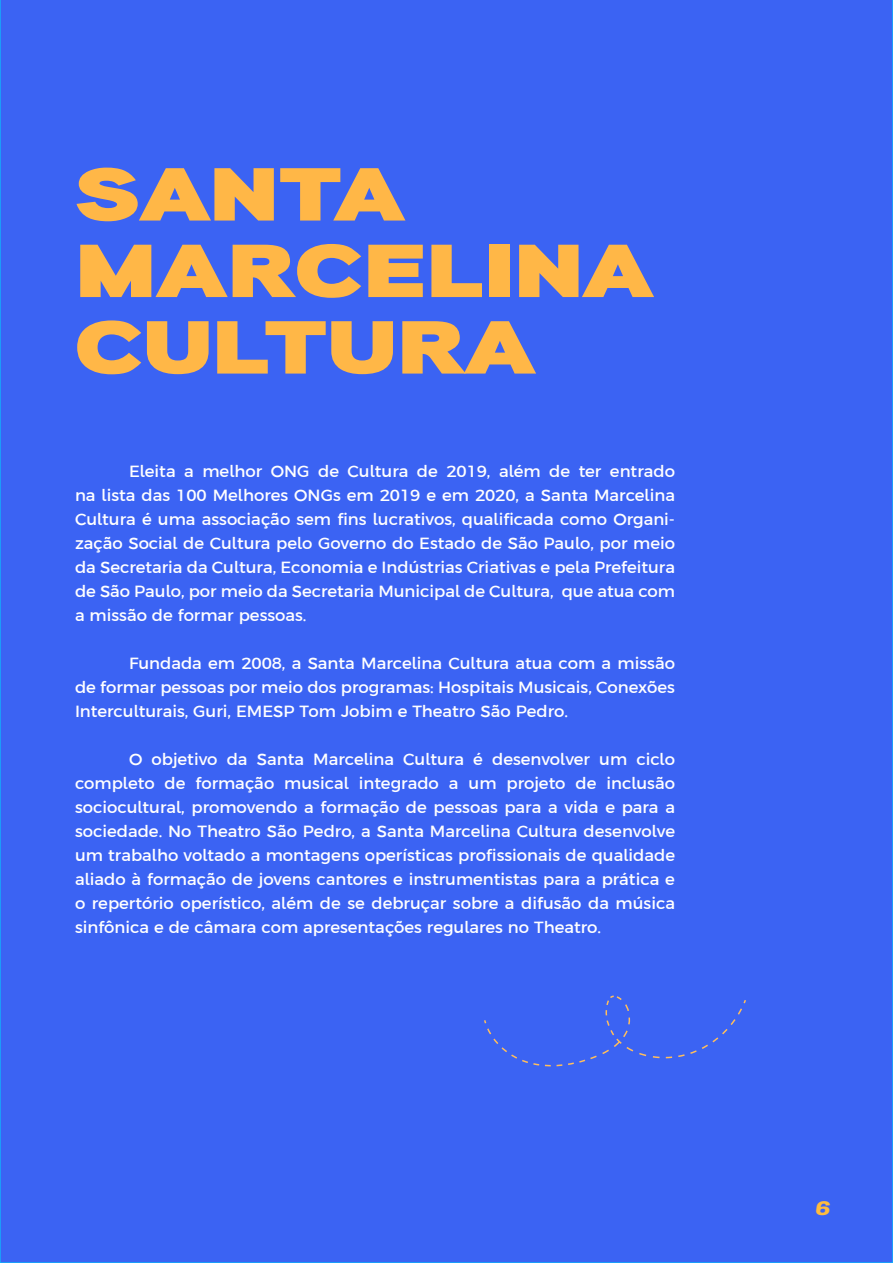
<style>
.page{position:relative;width:893px;height:1263px;background:#3b63f3}
.page>*{position:absolute;margin:0;border:0;box-sizing:border-box;transform-origin:0 0}
.t1{font:75px/76.5px "Aaux Pro Poster";letter-spacing:-.005em;color:#ffb747}
.t2{font:italic 800 19.5px "Pathway Extreme 120 pt";color:#ffbc3d}
.t3{font:16.5px/24px "Argentum Sans";color:#fff;text-align:justify}
</style>
<div class="page">
<div style="left:483px;top:995px;width:264px;height:73px;background:#3b63f3"></div>
<h1 class="t1" style="left:75px;top:153px;width:580px">SANTA<br>MARCELINA<br>CULTURA</h1>
<p class="t3" style="left:75px;top:459px;width:602px;text-indent:54px">Eleita a melhor ONG de Cultura de 2019, além de ter entrado na lista das 100 Melhores ONGs em 2019 e em 2020, a Santa Marcelina Cultura é uma associação sem fins lucrativos, qualificada como Organi&shy;zação Social de Cultura pelo Governo do Estado de São Paulo, por meio da Secretaria da Cultura, Economia e Indústrias Criativas e pela Prefeitura de São Paulo, por meio da Secretaria Municipal de Cultura, que atua com a missão de formar pessoas.</p>
<p class="t3" style="left:75px;top:651px;width:601px;text-indent:54px">Fundada em 2008, a Santa Marcelina Cultura atua com a missão de formar pessoas por meio dos programas: Hospitais Musicais, Conexões Interculturais, Guri, EMESP Tom Jobim e Theatro São Pedro.</p>
<p class="t3" style="left:75px;top:747px;width:602px;text-indent:54px">O objetivo da Santa Marcelina Cultura é desenvolver um ciclo completo de formação musical integrado a um projeto de inclusão sociocultural, promovendo a formação de pessoas para a vida e para a sociedade. No Theatro São Pedro, a Santa Marcelina Cultura desenvolve um trabalho voltado a montagens operísticas profissionais de qualidade aliado à formação de jovens cantores e instrumentistas para a prática e o repertório operístico, além de se debruçar sobre a difusão da música sinfônica e de câmara com apresentações regulares no Theatro.</p>
<p class="t2" style="left:816px;top:1191px;width:16px">6</p>
</div>
